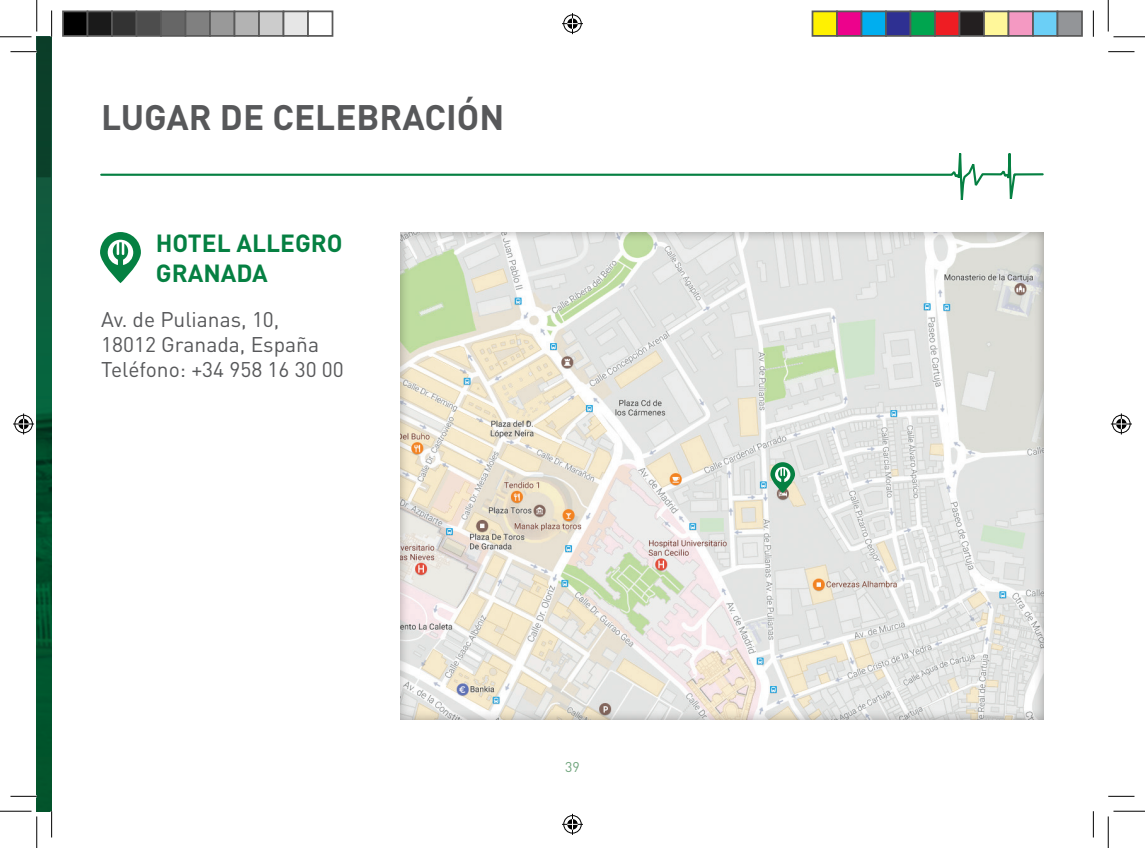
<style>
.page{position:relative;width:1145px;height:848px;background:#fff}
.page>*{position:absolute;margin:0;border:0;box-sizing:border-box;transform-origin:0 0}
.t1{font:700 35px "DIN";color:#57585a}
.t2{font:700 24.5px/29.4px "DIN";color:#058042}
.t3{font:21px/25.2px "DIN";color:#57585a}
.t4{font:14px "DIN";color:#6fa47c}
</style>
<div class="page">
<svg style="left:100px;top:153px;width:944px;height:47px"></svg>
<svg style="left:37px;top:177px;width:15px;height:634px;background:#045532"></svg>
<div style="left:398px;top:231px;width:646px;height:488px;background:#231f20;opacity:.4"></div>
<svg style="left:770px;top:462px;width:25px;height:31px"></svg>
<svg style="left:775px;top:466px;width:15px;height:16px"></svg>
<svg style="left:100px;top:232px;width:41px;height:51px"></svg>
<svg style="left:108px;top:240px;width:25px;height:25px"></svg>
<svg style="left:1108px;top:51px;width:26px;height:1px"></svg>
<svg style="left:10px;top:795px;width:27px;height:1px"></svg>
<svg style="left:1108px;top:795px;width:26px;height:1px"></svg>
<svg style="left:10px;top:11px;width:42px;height:166px"></svg>
<svg style="left:51px;top:811px;width:1px;height:26px"></svg>
<svg style="left:1093px;top:11px;width:1px;height:26px"></svg>
<svg style="left:1093px;top:811px;width:1px;height:26px"></svg>
<hr style="left:0;top:36px;width:32px;height:2px;background:#fff">
<hr style="left:36px;top:0;width:2px;height:32px;background:#fff">
<hr style="left:0;top:36px;width:32px;height:1px;background:#000">
<hr style="left:1113px;top:36px;width:32px;height:1px;background:#000">
<hr style="left:0;top:810px;width:32px;height:1px;background:#000">
<hr style="left:1113px;top:810px;width:32px;height:1px;background:#000">
<hr style="left:36px;top:0;width:1px;height:32px;background:#000">
<hr style="left:36px;top:816px;width:1px;height:31px;background:#000">
<hr style="left:1108px;top:0;width:1px;height:32px;background:#000">
<hr style="left:1108px;top:816px;width:1px;height:31px;background:#000">
<svg style="left:562px;top:13px;width:21px;height:21px"></svg>
<svg style="left:562px;top:813px;width:21px;height:21px"></svg>
<svg style="left:13px;top:413px;width:21px;height:21px"></svg>
<svg style="left:1111px;top:413px;width:21px;height:21px"></svg>
<div style="left:63px;top:11px;width:25px;height:25px;background:#000"></div>
<div style="left:62px;top:11px;width:26px;height:26px;border:2px solid #595959"></div>
<div style="left:88px;top:11px;width:24px;height:25px;background:#1a1a1a"></div>
<div style="left:87px;top:11px;width:26px;height:26px;border:2px solid #595959"></div>
<div style="left:112px;top:11px;width:25px;height:25px;background:#333"></div>
<div style="left:111px;top:11px;width:26px;height:26px;border:2px solid #595959"></div>
<div style="left:137px;top:11px;width:24px;height:25px;background:#4d4d4d"></div>
<div style="left:136px;top:11px;width:26px;height:26px;border:2px solid #595959"></div>
<div style="left:161px;top:11px;width:25px;height:25px;background:#666"></div>
<div style="left:160px;top:11px;width:26px;height:26px;border:2px solid #595959"></div>
<div style="left:186px;top:11px;width:24px;height:25px;background:#808080"></div>
<div style="left:185px;top:11px;width:26px;height:26px;border:2px solid #595959"></div>
<div style="left:210px;top:11px;width:25px;height:25px;background:#999"></div>
<div style="left:209px;top:11px;width:26px;height:26px;border:2px solid #595959"></div>
<div style="left:235px;top:11px;width:24px;height:25px;background:#b3b3b3"></div>
<div style="left:234px;top:11px;width:26px;height:26px;border:2px solid #595959"></div>
<div style="left:259px;top:11px;width:25px;height:25px;background:#ccc"></div>
<div style="left:258px;top:11px;width:26px;height:26px;border:2px solid #595959"></div>
<div style="left:284px;top:11px;width:24px;height:25px;background:#e6e6e6"></div>
<div style="left:283px;top:11px;width:26px;height:26px;border:2px solid #595959"></div>
<div style="left:307px;top:11px;width:26px;height:26px;border:2px solid #595959"></div>
<div style="left:812px;top:11px;width:25px;height:25px;background:#fff101"></div>
<div style="left:812px;top:11px;width:26px;height:26px;border:2px solid #595959"></div>
<div style="left:837px;top:11px;width:24px;height:25px;background:#ed028c"></div>
<div style="left:836px;top:11px;width:26px;height:26px;border:2px solid #595959"></div>
<div style="left:861px;top:11px;width:25px;height:25px;background:#00aeef"></div>
<div style="left:861px;top:11px;width:26px;height:26px;border:2px solid #595959"></div>
<div style="left:886px;top:11px;width:24px;height:25px;background:#2e3092"></div>
<div style="left:885px;top:11px;width:26px;height:26px;border:2px solid #595959"></div>
<div style="left:910px;top:11px;width:25px;height:25px;background:#00a54f"></div>
<div style="left:910px;top:11px;width:26px;height:26px;border:2px solid #595959"></div>
<div style="left:935px;top:11px;width:24px;height:25px;background:#ee1d23"></div>
<div style="left:934px;top:11px;width:26px;height:26px;border:2px solid #595959"></div>
<div style="left:959px;top:11px;width:25px;height:25px;background:#231f20"></div>
<div style="left:959px;top:11px;width:26px;height:26px;border:2px solid #595959"></div>
<div style="left:984px;top:11px;width:24px;height:25px;background:#fff79a"></div>
<div style="left:983px;top:11px;width:26px;height:26px;border:2px solid #595959"></div>
<div style="left:1008px;top:11px;width:25px;height:25px;background:#f499c2"></div>
<div style="left:1008px;top:11px;width:26px;height:26px;border:2px solid #595959"></div>
<div style="left:1033px;top:11px;width:24px;height:25px;background:#6bcff6"></div>
<div style="left:1032px;top:11px;width:26px;height:26px;border:2px solid #595959"></div>
<div style="left:1057px;top:11px;width:25px;height:25px;background:#939598"></div>
<div style="left:1057px;top:11px;width:26px;height:26px;border:2px solid #595959"></div>
<h1 class="t1" style="left:101px;top:95px;width:404px">LUGAR DE CELEBRACIÓN</h1>
<p class="t2" style="left:156px;top:228px;width:167px">HOTEL ALLEGRO<br>GRANADA</p>
<p class="t3" style="left:101px;top:306px;width:244px">Av. de Pulianas, 10,<br>18012 Granada, España<br>Teléfono: +34 958 16 30 00</p>
<p class="t4" style="left:565px;top:757px;width:16px">39</p>
</div>
